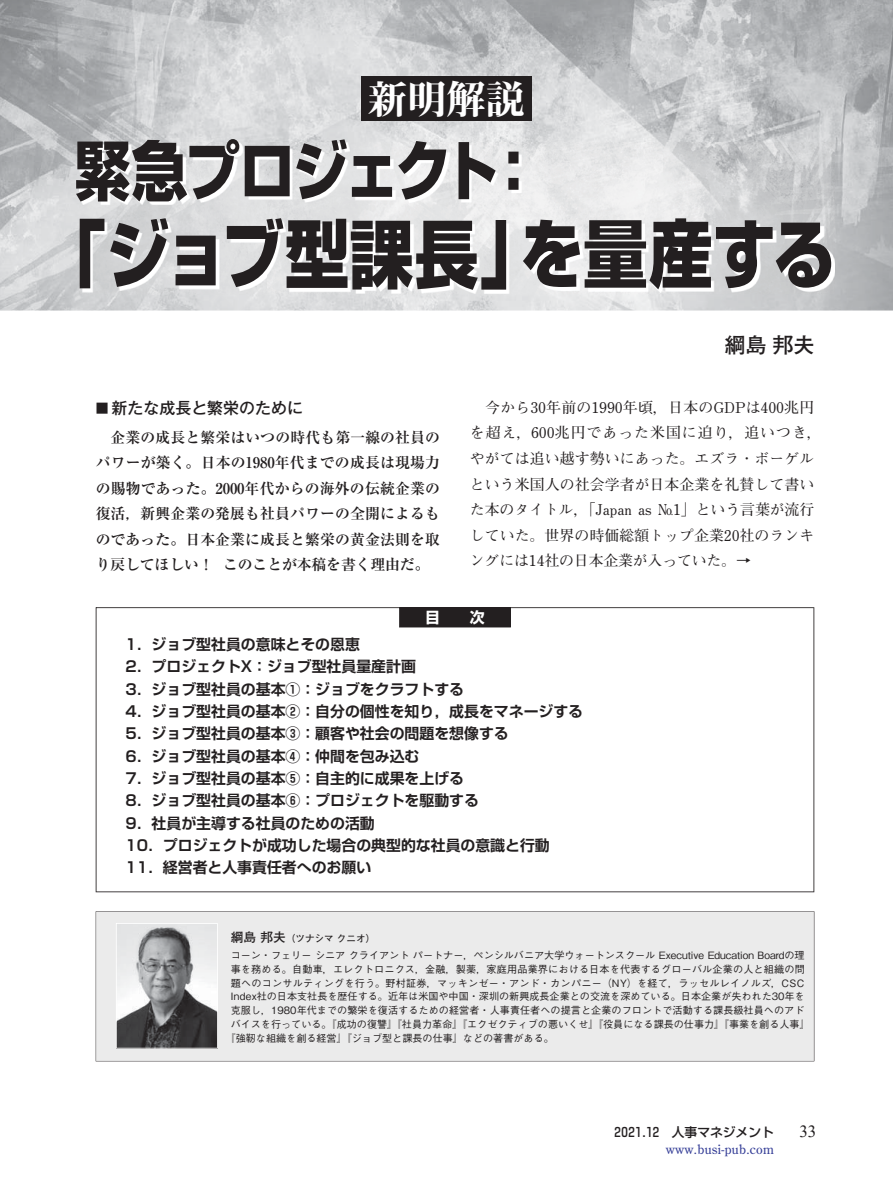
<style>
.page{position:relative;width:893px;height:1189px;background:#fff}
.page>*{position:absolute;margin:0;border:0;box-sizing:border-box;transform-origin:0 0}
.t1{font:74.4px "Shin Go Pr 6 N Heavy 90 msp RKSJ H";letter-spacing:-.01em;color:#231f20;scale:.86 1}
.t2{font:64.8px "Shin Go Pr 6 N Heavy 90 msp RKSJ H";letter-spacing:-.05em;color:#231f20;scale:.86 1}
.t3{font:39.3px "Midashi Min Pr 6 N MA31 90 msp RKSJ H";color:#fff}
.t4{font:16.95px "Times New Roman";color:#231f20}
.t5{font:15.9px "Gothic MB101 Pr 6 N Medium 90 msp RKSJ H";color:#231f20}
.t6{font:14.85px/22.4px "Shin Go Pr 6 N De Bold 90 msp RKSJ H";color:#231f20}
.t7{font:14.85px/25.5px "Futo Min A101 Pr 6 N Bold 90 msp RKSJ H";letter-spacing:.005em;color:#231f20}
.t8{font:14.85px/25.5px "Ryumin Pr 6 N Bold 90 msp RKSJ H";letter-spacing:.005em;color:#231f20;text-align:justify}
.t9{font:14.85px "Shin Go Pr 6 N Bold 90 msp RKSJ H";color:#fff}
.t10{font:12.75px "Shin Go Pr 6 N Medium 90 msp RKSJ H";color:#231f20}
.t11{font:12.75px "Century Old Style";letter-spacing:.02em;color:#353e97}
.t12{font:10.05px "Gothic BBB Pr 6 N Medium 90 msp RKSJ H";color:#231f20}
.t13{font:10.05px "Gothic BBB Pr 6 N Medium 90 msp RKSJ H";letter-spacing:.025em;color:#231f20}
.t14{font:9.6px "Futo Go B101 Pr 6 N Bold 90 msp RKSJ H";color:#231f20}
.s1{font-size:12.75px}
</style>
<div class="page">
<img style="left:0;top:0;width:893px;height:310px">
<div style="left:361px;top:77px;width:170px;height:44px;background:#231f20"></div>
<svg style="left:96px;top:607px;width:718px;height:285px"></svg>
<div style="left:399px;top:607px;width:112px;height:20px;background:#231f20"></div>
<img style="left:79px;top:142px;width:756px;height:151px">
<div style="left:96px;top:911px;width:718px;height:150px;background:#ebebeb"></div>
<svg style="left:116px;top:923px;width:102px;height:125px"></svg>
<h3 class="t3" style="left:368px;top:84px;width:159px">新明解説</h3>
<h2 class="t2" style="left:74px;top:147px;width:544px">緊急プロジェクト：</h2>
<h1 class="t1" style="left:42px;top:226px;width:925px">「ジョブ型課長」を量産する</h1>
<h3 class="t5" style="left:96px;top:402px;width:209px"><span class="s1">■</span> 新たな成長と繁栄のために</h3>
<h3 class="t8" style="left:96px;top:426px;width:346px">　企業の成長と繁栄はいつの時代も第一線の社員のパワーが築く。日本の1980年代までの成長は現場力の賜物であった。2000年代からの海外の伝統企業の復活，新興企業の発展も社員パワーの全開によるものであった。日本企業に成長と繁栄の黄金法則を取り戻してほしい！ このことが本稿を書く理由だ。</h3>
<h3 class="t7" style="left:470px;top:396px;width:353px">　今から30年前の1990年頃，日本のGDPは400兆円を超え，600兆円であった米国に迫り，追いつき，やがては追い越す勢いにあった。エズラ・ボーゲルという米国人の社会学者が日本企業を礼賛して書いた本のタイトル，「Japan as №1」という言葉が流行していた。世界の時価総額トップ企業20社のランキングには14社の日本企業が入っていた。→</h3>
<h3 class="t9" style="left:425px;top:612px;width:61px">目　　次</h3>
<p class="t6" style="left:125px;top:635px;width:459px">1．ジョブ型社員の意味とその恩恵<br>2．プロジェクトX：ジョブ型社員量産計画<br>3．ジョブ型社員の基本①：ジョブをクラフトする<br>4．ジョブ型社員の基本②：自分の個性を知り，成長をマネージする<br>5．ジョブ型社員の基本③：顧客や社会の問題を想像する<br>6．ジョブ型社員の基本④：仲間を包み込む<br>7．ジョブ型社員の基本⑤：自主的に成果を上げる<br>8．ジョブ型社員の基本⑥：プロジェクトを駆動する<br>9．社員が主導する社員のための活動<br>10．プロジェクトが成功した場合の典型的な社員の意識と行動<br>11．経営者と人事責任者へのお願い</p>
<p class="t14" style="left:231px;top:934px;width:146px"><span class="s1">綱島 邦夫</span>（ツナシマ クニオ）</p>
<p class="t12" style="left:231px;top:951px;width:576px">コーン・フェリー シニア クライアント パートナー，ペンシルバニア大学ウォートンスクール Executive Education Boardの理</p>
<p class="t12" style="left:231px;top:965px;width:576px">事を務める。自動車，エレクトロニクス，金融，製薬，家庭用品業界における日本を代表するグローバル企業の人と組織の問</p>
<p class="t13" style="left:231px;top:978px;width:575px">題へのコンサルティングを行う。野村証券，マッキンゼー・アンド・カンパニー（NY）を経て，ラッセルレイノルズ，CSC</p>
<p class="t12" style="left:231px;top:992px;width:576px">Index社の日本支社長を歴任する。近年は米国や中国・深圳の新興成長企業との交流を深めている。日本企業が失われた30年を</p>
<p class="t12" style="left:231px;top:1006px;width:575px">克服し，1980年代までの繁栄を復活するための経営者・人事責任者への提言と企業のフロントで活動する課長級社員へのアド</p>
<p class="t12" style="left:231px;top:1020px;width:581px">バイスを行っている。『成功の復讐』『社員力革命』『エクゼクティブの悪いくせ』『役員になる課長の仕事力』『事業を創る人事』</p>
<p class="t12" style="left:226px;top:1034px;width:330px">『強靭な組織を創る経営』『ジョブ型と課長の仕事』などの著書がある。</p>
<p class="t10" style="left:614px;top:1127px;width:161px">2021.12　人事マネジメント</p>
<h3 class="t4" style="left:799px;top:1122px;width:19px">33</h3>
<p class="t11" style="left:666px;top:1144px;width:109px">www.busi-pub.com</p>
</div>
